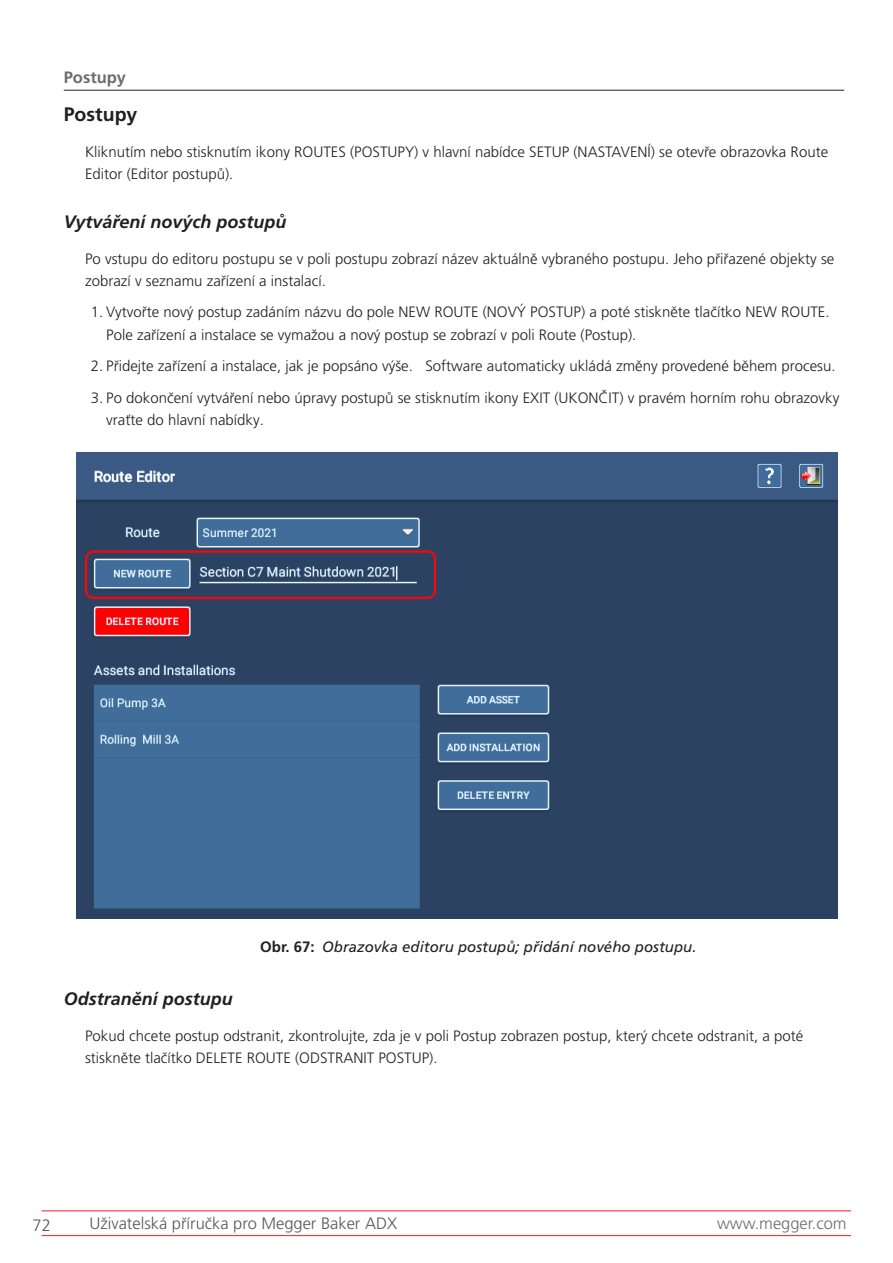
<style>
.page{position:relative;width:893px;height:1263px;background:#fff}
.page>*{position:absolute;margin:0;border:0;box-sizing:border-box;transform-origin:0 0}
.Heading2{font:700 19.5px "Frutiger LT Pro";color:#231f20}
.Heading3{font:italic 700 18px "Frutiger LT Pro";color:#231f20}
.t1{font:300 16.5px "Frutiger LT Pro";color:#57585a}
.t2{font:300 16.5px "Frutiger LT Pro";color:#6c6d70}
.t3{font:700 16.5px "Frutiger LT Pro";color:#6c6d70}
.Body{font:300 15px/22.5px "Frutiger LT Pro";color:#231f20}
.t4{font:italic 15px "Frutiger LT Pro";color:#231f20}
.s1{font-weight:700;font-style:normal}
</style>
<div class="page">
<hr style="left:64px;top:90px;width:780px;height:1px;background:#231f20">
<hr style="left:42px;top:1210px;width:809px;height:1px;background:#ee1d23">
<hr style="left:42px;top:1235px;width:809px;height:1px;background:#ee1d23">
<img style="left:76px;top:452px;width:762px;height:466px">
<p class="t3" style="left:64px;top:67px;width:64px">Postupy</p>
<p class="Heading2" style="left:64px;top:103px;width:75px">Postupy</p>
<p class="Body" style="left:85px;top:140px;width:745px">Kliknutím nebo stisknutím ikony ROUTES (POSTUPY) v hlavní nabídce SETUP (NASTAVENÍ) se otevře obrazovka Route<br>Editor (Editor postupů).</p>
<p class="Heading3" style="left:64px;top:212px;width:224px">Vytváření nových postupů</p>
<p class="Body" style="left:85px;top:247px;width:751px">Po vstupu do editoru postupu se v poli postupu zobrazí název aktuálně vybraného postupu. Jeho přiřazené objekty se zobrazí v seznamu zařízení a instalací.</p>
<p class="Body" style="left:106px;top:301px;width:725px;text-indent:-16px">1. Vytvořte nový postup zadáním názvu do pole NEW ROUTE (NOVÝ POSTUP) a poté stiskněte tlačítko NEW ROUTE.<br>Pole zařízení a instalace se vymažou a nový postup se zobrazí v poli Route (Postup).</p>
<p class="Body" style="left:91px;top:355px;width:746px">2. Přidejte zařízení a instalace, jak je popsáno výše. Software automaticky ukládá změny provedené během procesu.</p>
<p class="Body" style="left:106px;top:387px;width:735px;text-indent:-16px">3. Po dokončení vytváření nebo úpravy postupů se stisknutím ikony EXIT (UKONČIT) v pravém horním rohu obrazovky vraťte do hlavní nabídky.</p>
<p class="t4" style="left:260px;top:938px;width:438px"><span class="s1">Obr. 67:</span> Obrazovka editoru postupů; přidání nového postupu.</p>
<p class="Heading3" style="left:64px;top:988px;width:171px">Odstranění postupu</p>
<p class="Body" style="left:85px;top:1024px;width:720px">Pokud chcete postup odstranit, zkontrolujte, zda je v poli Postup zobrazen postup, který chcete odstranit, a poté stiskněte tlačítko DELETE ROUTE (ODSTRANIT POSTUP).</p>
<p class="t1" style="left:32px;top:1215px;width:20px">72</p>
<p class="t1" style="left:89px;top:1213px;width:309px">Uživatelská příručka pro Megger Baker ADX</p>
<p class="t2" style="left:717px;top:1213px;width:131px">www.megger.com</p>
</div>
